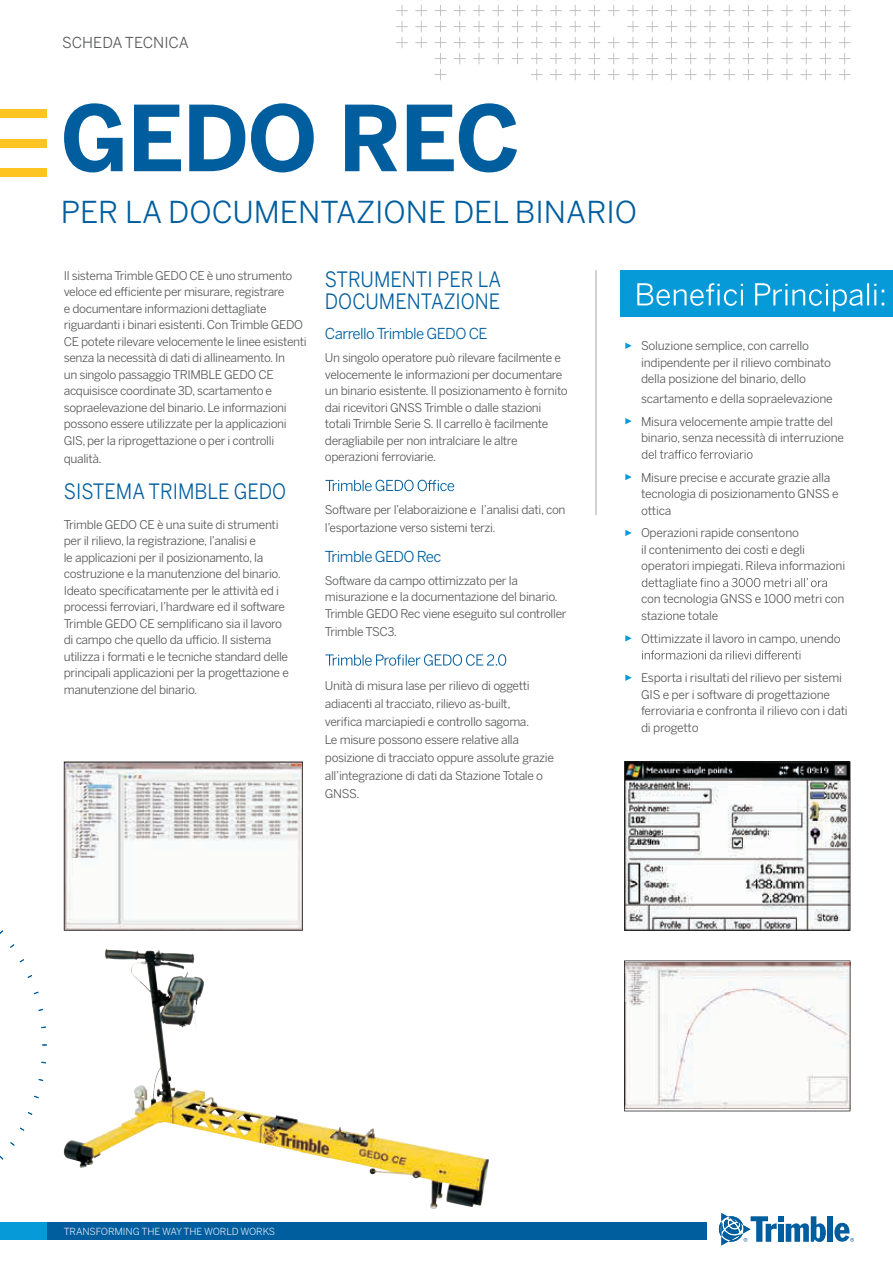
<style>
.page{position:relative;width:893px;height:1263px;background:#fff}
.page>*{position:absolute;margin:0;border:0;box-sizing:border-box;transform-origin:0 0}
.t1{font:700 90px "Benton Sans";letter-spacing:-.02em;color:#005e9e}
.t2{font:30px "Benton Sans";color:#005e9e}
.t3{font:21px/22.5px "Benton Sans";color:#005e9e;scale:.9 1}
.t4{font:15px "Benton Sans";letter-spacing:-.04em;color:#005e9e}
.t5{font:15px "Benton Sans";color:#57585a}
.t6{font:12px/16.5px "Benton Sans";letter-spacing:-.03em;color:#57585a}
.t7{font:9.75px "Benton Sans";letter-spacing:-.01em;color:#dfe6f2}
</style>
<div class="page">
<svg style="left:396px;top:0;width:454px;height:80px"></svg>
<div style="left:0;top:110px;width:47px;height:8px;background:#fec422"></div>
<div style="left:0;top:139px;width:47px;height:8px;background:#fec422"></div>
<div style="left:0;top:168px;width:47px;height:8px;background:#fec422"></div>
<div style="left:827px;top:1216px;width:6px;height:26px;background:#005e9e"></div>
<svg style="left:719px;top:1213px;width:107px;height:32px"></svg>
<svg style="left:834px;top:1223px;width:20px;height:19px"></svg>
<div style="left:0;top:1222px;width:704px;height:17px;background:#069ad9"></div>
<div style="left:47px;top:1222px;width:659px;height:17px;background:#005e9e"></div>
<div style="left:621px;top:270px;width:272px;height:47px;background:#069ad9"></div>
<svg style="left:637px;top:283px;width:247px;height:28px"></svg>
<hr style="left:595px;top:270px;width:2px;height:245px;background:#d4d3d3">
<svg style="left:325px;top:480px;width:129px;height:11px"></svg>
<svg style="left:325px;top:654px;width:181px;height:12px"></svg>
<svg style="left:625px;top:343px;width:7px;height:6px"></svg>
<svg style="left:625px;top:418px;width:7px;height:6px"></svg>
<svg style="left:642px;top:450px;width:110px;height:9px"></svg>
<svg style="left:625px;top:474px;width:7px;height:6px"></svg>
<svg style="left:625px;top:530px;width:7px;height:6px"></svg>
<svg style="left:642px;top:578px;width:185px;height:11px"></svg>
<svg style="left:625px;top:635px;width:7px;height:6px"></svg>
<svg style="left:642px;top:650px;width:158px;height:9px"></svg>
<svg style="left:625px;top:674px;width:7px;height:7px"></svg>
<svg style="left:10px;top:1142px;width:5px;height:4px"></svg>
<svg style="left:624px;top:761px;width:226px;height:170px"></svg>
<svg style="left:624px;top:960px;width:226px;height:151px"></svg>
<img style="left:64px;top:949px;width:422px;height:260px">
<svg style="left:64px;top:761px;width:239px;height:170px"></svg>
<p class="t5" style="left:62px;top:34px;width:128px">SCHEDA TECNICA</p>
<h1 class="t1" style="left:60px;top:85px;width:462px">GEDO REC</h1>
<h2 class="t2" style="left:61px;top:194px;width:578px">PER LA DOCUMENTAZIONE DEL BINARIO</h2>
<p class="t6" style="left:64px;top:267px;width:244px">Il sistema Trimble GEDO CE è uno strumento veloce ed efficiente per misurare, registrare<br>e documentare informazioni dettagliate riguardanti i binari esistenti. Con Trimble GEDO CE potete rilevare velocemente le linee esistenti senza la necessità di dati di allineamento. In<br>un singolo passaggio TRIMBLE GEDO CE acquisisce coordinate 3D, scartamento e sopraelevazione del binario. Le informazioni possono essere utilizzate per la applicazioni GIS, per la riprogettazione o per i controlli</p>
<p class="t6" style="left:64px;top:450px;width:40px">qualità.</p>
<h3 class="t3" style="left:64px;top:479px;width:249px">SISTEMA TRIMBLE GEDO</h3>
<p class="t6" style="left:64px;top:516px;width:227px">Trimble GEDO CE è una suite di strumenti per il rilievo, la registrazione, l’analisi e<br>le applicazioni per il posizionamento, la costruzione e la manutenzione del binario.<br>Ideato specificatamente per le attività ed i processi ferroviari, l’hardware ed il software Trimble GEDO CE semplificano sia il lavoro di campo che quello da ufficio. Il sistema utilizza i formati e le tecniche standard delle principali applicazioni per la progettazione e manutenzione del binario.</p>
<h3 class="t3" style="left:325px;top:268px;width:197px">STRUMENTI PER LA<br>DOCUMENTAZIONE</h3>
<p class="t4" style="left:325px;top:325px;width:164px">Carrello Trimble GEDO CE</p>
<p class="t6" style="left:325px;top:349px;width:244px">Un singolo operatore può rilevare facilmente e velocemente le informazioni per documentare un binario esistente. Il posizionamento è fornito dai ricevitori GNSS Trimble o dalle stazioni totali Trimble Serie S. Il carrello è facilmente deragliabile per non intralciare le altre operazioni ferroviarie.</p>
<p class="t6" style="left:325px;top:500px;width:242px;line-height:18px">Software per l’elaboraizione e l’analisi dati, con l’esportazione verso sistemi terzi.</p>
<p class="t4" style="left:325px;top:547px;width:118px">Trimble GEDO Rec</p>
<p class="t6" style="left:325px;top:572px;width:243px">Software da campo ottimizzato per la misurazione e la documentazione del binario.<br>Trimble GEDO Rec viene eseguito sul controller</p>
<p class="t6" style="left:325px;top:623px;width:74px">Trimble TSC3.</p>
<p class="t6" style="left:325px;top:676px;width:231px;line-height:18px">Unità di misura lase per rilievo di oggetti adiacenti al tracciato, rilievo as-built,<br>verifica marciapiedi e controllo sagoma.<br>Le misure possono essere relative alla posizione di tracciato oppure assolute grazie all’integrazione di dati da Stazione Totale o GNSS.</p>
<p class="t6" style="left:641px;top:338px;width:191px">Soluzione semplice, con carrello indipendente per il rilievo combinato della posizione del binario, dello</p>
<p class="t6" style="left:641px;top:387px;width:193px;line-height:23px">scartamento e della sopraelevazione<br>Misura velocemente ampie tratte del</p>
<p class="t6" style="left:641px;top:429px;width:204px">binario, senza necessità di interruzione</p>
<p class="t6" style="left:641px;top:469px;width:199px">Misure precise e accurate grazie alla tecnologia di posizionamento GNSS e ottica</p>
<p class="t6" style="left:641px;top:525px;width:206px">Operazioni rapide consentono<br>il contenimento dei costi e degli operatori impiegati. Rileva informazioni</p>
<p class="t6" style="left:641px;top:591px;width:205px">con tecnologia GNSS e 1000 metri con stazione totale</p>
<p class="t6" style="left:641px;top:630px;width:201px">Ottimizzate il lavoro in campo, unendo</p>
<p class="t6" style="left:641px;top:669px;width:208px">Esporta i risultati del rilievo per sistemi GIS e per i software di progettazione ferroviaria e confronta il rilievo con i dati di progetto</p>
<p class="t7" style="left:64px;top:1225px;width:213px">TRANSFORMING THE WAYTHE WORLD WORKS</p>
</div>
